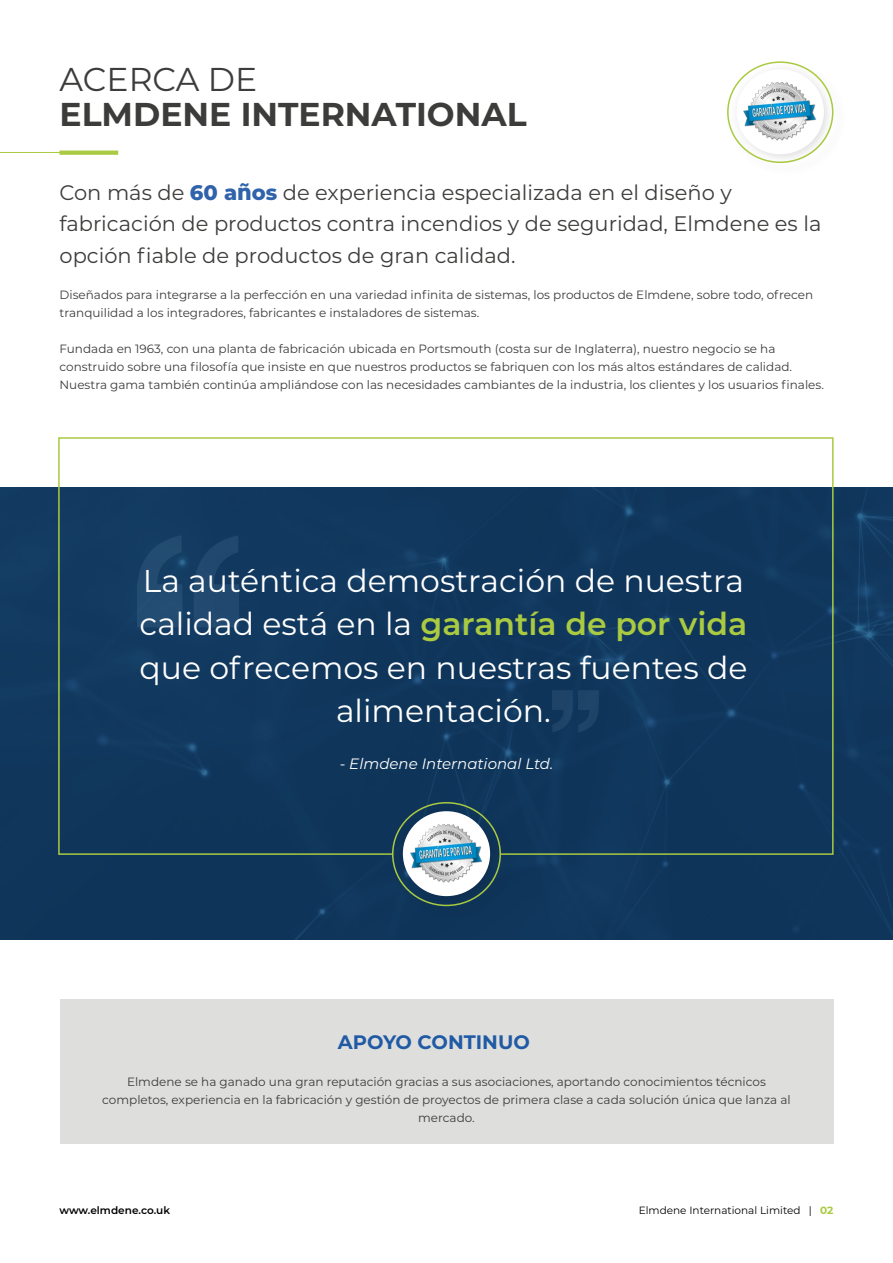
<style>
.page{position:relative;width:893px;height:1263px;background:#fff}
.page>*{position:absolute;margin:0;border:0;box-sizing:border-box;transform-origin:0 0}
.t1{font:700 33px "Montserrat";color:#3c3c3b}
.t2{font:33px "Montserrat";color:#3c3c3b}
.t3{font:31.5px/43.5px "Montserrat";color:#fff;text-align:center}
.t4{font:21px/31.5px "Montserrat";color:#3c3c3b}
.t5{font:700 19.5px "Montserrat";color:#215aa4}
.t6{font:italic 15px "Montserrat";color:#fff}
.t7{font:12px/18px "Montserrat";color:#3c3c3b}
.t8{font:10.5px "Montserrat";color:#000}
.t9{font:600 10.5px "Montserrat";color:#000}
.s1{font-weight:800;color:#3063ab}
.s2{font-weight:600;color:#aaca41}
.s3{font-weight:700;color:#aaca41}
</style>
<div class="page">
<div style="left:60px;top:999px;width:773px;height:145px;background:#dededd"></div>
<div style="left:0;top:487px;width:893px;height:453px;background:#10355b"></div>
<svg style="left:60px;top:151px;width:58px;height:4px"></svg>
<hr style="left:0;top:152px;width:113px;height:1px;background:#aaca41">
<div style="left:732px;top:64px;width:103px;height:101px;background:#000;opacity:.12"></div>
<div style="left:737px;top:69px;width:87px;height:85px;background:#fff;border-radius:50%"></div>
<img style="left:744px;top:82px;width:73px;height:59px">
<div style="left:398px;top:806px;width:103px;height:101px;background:#000;opacity:.12"></div>
<div style="left:403px;top:811px;width:87px;height:85px;background:#fff;border-radius:50%"></div>
<img style="left:410px;top:855px;width:73px;height:28px">
<svg style="left:58px;top:437px;width:776px;height:418px"></svg>
<h1 class="t2" style="left:60px;top:57px;width:199px">ACERCA DE</h1>
<h1 class="t1" style="left:60px;top:90px;width:469px">ELMDENE INTERNATIONAL</h1>
<h3 class="t4" style="left:60px;top:176px;width:763px">Con más de <span class="s1">60 aÑos</span> de experiencia especializada en el diseño y fabricación de productos contra incendios y de seguridad, Elmdene es la opción fiable de productos de gran calidad.</h3>
<p class="t7" style="left:60px;top:285px;width:755px">Diseñados para integrarse a la perfección en una variedad infinita de sistemas, los productos de Elmdene, sobre todo, ofrecen tranquilidad a los integradores, fabricantes e instaladores de sistemas.</p>
<p class="t7" style="left:60px;top:339px;width:766px">Fundada en 1963, con una planta de fabricación ubicada en Portsmouth (costa sur de Inglaterra), nuestro negocio se ha construido sobre una filosofía que insiste en que nuestros productos se fabriquen con los más altos estándares de calidad.<br>Nuestra gama también continúa ampliándose con las necesidades cambiantes de la industria, los clientes y los usuarios finales.</p>
<h2 class="t3" style="left:140px;top:557px;width:609px">La auténtica demostración de nuestra calidad está en la <span class="s2">garantía de por vida </span>que ofrecemos en nuestras fuentes de alimentación.</h2>
<p class="t6" style="left:340px;top:753px;width:215px">- Elmdene International Ltd.</p>
<h3 class="t5" style="left:338px;top:1028px;width:193px">APOYO CONTINUO</h3>
<p class="t7" style="left:102px;top:1072px;width:690px;text-align:center">Elmdene se ha ganado una gran reputación gracias a sus asociaciones, aportando conocimientos técnicos completos, experiencia en la fabricación y gestión de proyectos de primera clase a cada solución única que lanza al mercado.</p>
<p class="t9" style="left:60px;top:1202px;width:112px">www.elmdene.co.uk</p>
<p class="t8" style="left:639px;top:1203px;width:196px">Elmdene International Limited | <span class="s3">02</span></p>
</div>
